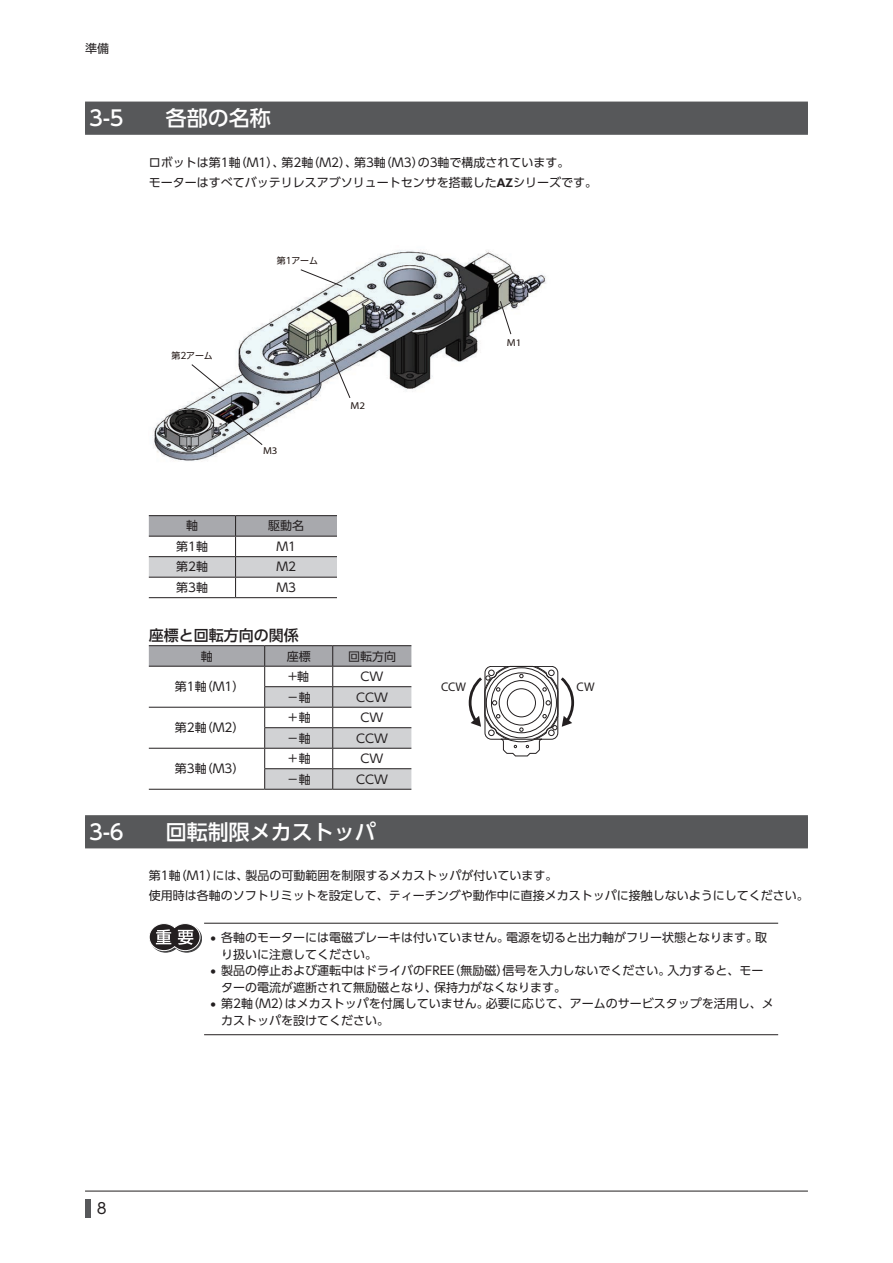
<style>
.page{position:relative;width:893px;height:1263px;background:#fff}
.page>*{position:absolute;margin:0;border:0;box-sizing:border-box;transform-origin:0 0}
.t1{font:500 21px "UD Shin Go Pro";color:#fff}
.t2{font:500 15px "UD Shin Go Pro";color:#231f20}
.t3{font:15px "UD Shin Go Pro";color:#231f20}
.t4{font:12.45px "Myriad Pro";color:#231f20}
.t5{font:12px/16.5px "UD Shin Go Pro";color:#231f20}
.t6{font:10.05px "Myriad Pro";color:#211613;scale:1.1 1}
.t7{font:9px "UD Shin Go Pro";letter-spacing:-.02em;color:#211613}
.s1{font-family:"Futura BT";font-weight:800}
</style>
<div class="page">
<hr style="left:85px;top:1191px;width:723px;height:1px;background:#231f20">
<div style="left:85px;top:1199px;width:6px;height:18px;background:#57585a"></div>
<div style="left:85px;top:102px;width:723px;height:31px;background:#57585a"></div>
<div style="left:85px;top:103px;width:723px;height:32px;background:#57585a"></div>
<div style="left:85px;top:815px;width:723px;height:32px;background:#57585a"></div>
<div style="left:85px;top:817px;width:723px;height:31px;background:#57585a"></div>
<img style="left:152px;top:250px;width:394px;height:211px">
<svg style="left:300px;top:269px;width:43px;height:18px"></svg>
<svg style="left:500px;top:301px;width:12px;height:34px"></svg>
<svg style="left:325px;top:339px;width:26px;height:60px"></svg>
<svg style="left:229px;top:418px;width:34px;height:27px"></svg>
<svg style="left:191px;top:364px;width:33px;height:28px"></svg>
<svg style="left:149px;top:516px;width:188px;height:81px"></svg>
<hr style="left:149px;top:597px;width:87px;height:1px;background:#231f20">
<hr style="left:236px;top:597px;width:101px;height:1px;background:#231f20">
<hr style="left:149px;top:515px;width:87px;height:1px;background:#231f20">
<hr style="left:236px;top:515px;width:101px;height:1px;background:#231f20">
<hr style="left:149px;top:536px;width:87px;height:1px;background:#231f20">
<hr style="left:236px;top:536px;width:101px;height:1px;background:#231f20">
<svg style="left:149px;top:646px;width:262px;height:143px"></svg>
<hr style="left:149px;top:789px;width:116px;height:1px;background:#231f20">
<hr style="left:265px;top:789px;width:68px;height:1px;background:#231f20">
<hr style="left:333px;top:789px;width:78px;height:1px;background:#231f20">
<hr style="left:149px;top:645px;width:116px;height:1px;background:#231f20">
<hr style="left:265px;top:645px;width:68px;height:1px;background:#231f20">
<hr style="left:333px;top:645px;width:78px;height:1px;background:#231f20">
<hr style="left:149px;top:666px;width:116px;height:1px;background:#231f20">
<hr style="left:265px;top:666px;width:68px;height:1px;background:#231f20">
<hr style="left:333px;top:666px;width:78px;height:1px;background:#231f20">
<svg style="left:468px;top:666px;width:107px;height:90px"></svg>
<hr style="left:204px;top:923px;width:574px;height:1px;background:#231f20">
<hr style="left:204px;top:1034px;width:574px;height:1px;background:#231f20">
<svg style="left:149px;top:923px;width:53px;height:29px"></svg>
<p class="t5" style="left:85px;top:40px;width:25px">準備</p>
<h1 class="t1" style="left:89px;top:101px;width:36px">3-5</h1>
<h1 class="t1" style="left:166px;top:101px;width:106px">各部の名称</h1>
<p class="t5" style="left:149px;top:152px;width:450px;line-height:20.4px">ロボットは第1軸（M1）、第2軸（M2）、第3軸（M3）の3軸で構成されています。<br>モーターはすべてバッテリレスアブソリュートセンサを搭載した<span class="s1">AZ</span>シリーズです。</p>
<p class="t7" style="left:172px;top:348px;width:43px">第2アーム</p>
<p class="t7" style="left:277px;top:253px;width:43px">第1アーム</p>
<p class="t6" style="left:263px;top:444px;width:15px">M3</p>
<p class="t6" style="left:350px;top:399px;width:15px">M2</p>
<p class="t5" style="left:186px;top:517px;width:14px">軸</p>
<p class="t5" style="left:268px;top:517px;width:37px">駆動名</p>
<p class="t5" style="left:176px;top:538px;width:33px">第1軸</p>
<p class="t5" style="left:276px;top:538px;width:21px">M1</p>
<p class="t5" style="left:176px;top:558px;width:33px">第2軸</p>
<p class="t5" style="left:276px;top:558px;width:21px">M2</p>
<p class="t5" style="left:176px;top:579px;width:33px">第3軸</p>
<p class="t5" style="left:276px;top:579px;width:21px">M3</p>
<p class="t2" style="left:149px;top:623px;width:151px">座標と回転方向の関係</p>
<p class="t5" style="left:201px;top:647px;width:13px">軸</p>
<p class="t5" style="left:287px;top:647px;width:25px">座標</p>
<p class="t5" style="left:348px;top:647px;width:50px">回転方向</p>
<p class="t5" style="left:175px;top:678px;width:71px">第1軸（M1）</p>
<p class="t5" style="left:288px;top:668px;width:23px">+軸</p>
<p class="t5" style="left:361px;top:668px;width:24px">CW</p>
<p class="t5" style="left:287px;top:688px;width:25px">－軸</p>
<p class="t5" style="left:356px;top:688px;width:33px">CCW</p>
<p class="t5" style="left:175px;top:719px;width:71px">第2軸（M2）</p>
<p class="t5" style="left:175px;top:760px;width:71px">第3軸（M3）</p>
<p class="t5" style="left:287px;top:709px;width:25px">＋軸</p>
<p class="t5" style="left:361px;top:709px;width:24px">CW</p>
<p class="t5" style="left:287px;top:729px;width:25px">－軸</p>
<p class="t5" style="left:356px;top:729px;width:33px">CCW</p>
<p class="t5" style="left:287px;top:750px;width:25px">＋軸</p>
<p class="t5" style="left:361px;top:750px;width:24px">CW</p>
<p class="t5" style="left:287px;top:770px;width:25px">－軸</p>
<p class="t5" style="left:356px;top:770px;width:33px">CCW</p>
<p class="t6" style="left:507px;top:336px;width:15px">M1</p>
<p class="t4" style="left:441px;top:679px;width:26px">CCW</p>
<p class="t4" style="left:577px;top:679px;width:19px">CW</p>
<h1 class="t1" style="left:89px;top:815px;width:36px">3-6</h1>
<h1 class="t1" style="left:166px;top:815px;width:211px">回転制限メカストッパ</h1>
<p class="t5" style="left:149px;top:865px;width:661px;line-height:19.5px">第1軸（M1）には、製品の可動範囲を制限するメカストッパが付いています。<br>使用時は各軸のソフトリミットを設定して、ティーチングや動作中に直接メカストッパに接触しないようにしてください。</p>
<p class="t5" style="left:221px;top:929px;width:547px;text-indent:-11px">• 各軸のモーターには電磁ブレーキは付いていません。電源を切ると出力軸がフリー状態となります。取り扱いに注意してください。</p>
<p class="t5" style="left:221px;top:962px;width:544px;text-indent:-11px">• 製品の停止および運転中はドライバのFREE（無励磁）信号を入力しないでください。入力すると、モーターの電流が遮断されて無励磁となり、保持力がなくなります。</p>
<p class="t5" style="left:221px;top:995px;width:554px;text-indent:-11px">• 第2軸（M2）はメカストッパを付属していません。必要に応じて、アームのサービスタップを活用し、メカストッパを設けてください。</p>
<p class="t3" style="left:97px;top:1196px;width:11px">8</p>
</div>
